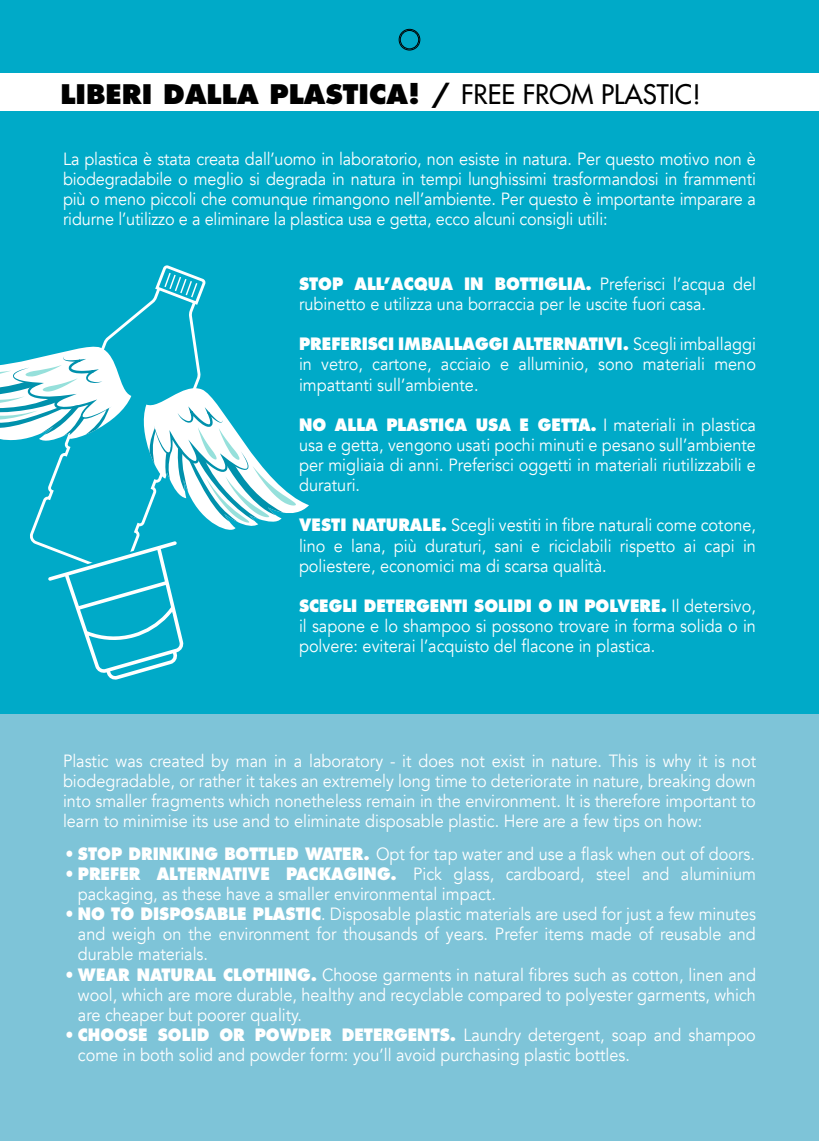
<style>
.page{position:relative;width:819px;height:1141px;background:#fff}
.page>*{position:absolute;margin:0;border:0;box-sizing:border-box;transform-origin:0 0}
.t1{font:800 26.25px "Futura";color:#000}
.t2{font:17.68px/20.1px "Avenir";color:#fff;text-align:justify;scale:.92 1}
.t3{font:800 16.62px "Futura";color:#fff;scale:.92 1}
.s1{font-weight:400}
.s2{font-family:"Avenir";font-weight:400;font-size:17.68px}
.s3{font-family:"Futura";font-weight:800;font-size:16.62px}
</style>
<div class="page">
<div style="left:0;top:0;width:819px;height:732px;background:#00aac8"></div>
<div style="left:0;top:714px;width:819px;height:427px;background:#7ec4d8"></div>
<div style="left:0;top:74px;width:819px;height:37px;background:#fff"></div>
<svg style="left:105px;top:299px;width:91px;height:41px"></svg>
<svg style="left:153px;top:265px;width:53px;height:42px"></svg>
<svg style="left:0;top:340px;width:309px;height:340px"></svg>
<div style="left:398px;top:29px;width:22px;height:21px;border:1px solid #000;border-radius:50%"></div>
<div style="left:400px;top:30px;width:19px;height:19px;border:1px solid #000;border-radius:50%"></div>
<h1 class="t1" style="left:60px;top:78px;width:642px">LIBERI DALLA PLASTICA! / <span class="s1">FREE FROM PLASTIC!</span></h1>
<p class="t2" style="left:63px;top:149px;width:754px">La plastica è stata creata dall’uomo in laboratorio, non esiste in natura. Per questo motivo non è biodegradabile o meglio si degrada in natura in tempi lunghissimi trasformandosi in frammenti più o meno piccoli che comunque rimangono nell’ambiente. Per questo è importante imparare a ridurne l’utilizzo e a eliminare la plastica usa e getta, ecco alcuni consigli utili:</p>
<p class="t3" style="left:299px;top:273px;width:498px">STOP ALL’ACQUA IN BOTTIGLIA. <span class="s2">Preferisci l’acqua del</span></p>
<p class="t2" style="left:299px;top:294px;width:444px">rubinetto e utilizza una borraccia per le uscite fuori casa.</p>
<p class="t3" style="left:299px;top:334px;width:498px">PREFERISCI IMBALLAGGI ALTERNATIVI. <span class="s2">Scegli imballaggi</span></p>
<p class="t2" style="left:299px;top:355px;width:498px">in vetro, cartone, acciaio e alluminio, sono materiali meno impattanti sull’ambiente.</p>
<p class="t3" style="left:299px;top:414px;width:498px">NO ALLA PLASTICA USA E GETTA. <span class="s2">I materiali in plastica</span></p>
<p class="t2" style="left:299px;top:435px;width:498px">usa e getta, vengono usati pochi minuti e pesano sull’ambiente per migliaia di anni. Preferisci oggetti in materiali riutilizzabili e duraturi.</p>
<p class="t2" style="left:299px;top:516px;width:498px"><span class="s3">VESTI NATURALE.</span> Scegli vestiti in fibre naturali come cotone, lino e lana, più duraturi, sani e riciclabili rispetto ai capi in poliestere, economici ma di scarsa qualità.</p>
<p class="t3" style="left:299px;top:595px;width:498px">SCEGLI DETERGENTI SOLIDI O IN POLVERE. <span class="s2">Il detersivo,</span></p>
<p class="t2" style="left:299px;top:616px;width:498px">il sapone e lo shampoo si possono trovare in forma solida o in polvere: eviterai l’acquisto del flacone in plastica.</p>
<p class="t2" style="left:63px;top:751px;width:754px">Plastic was created by man in a laboratory - it does not exist in nature. This is why it is not biodegradable, or rather it takes an extremely long time to deteriorate in nature, breaking down into smaller fragments which nonetheless remain in the environment. It is therefore important to learn to minimise its use and to eliminate disposable plastic. Here are a few tips on how:</p>
<p class="t2" style="left:63px;top:844px;width:753px"><span class="s3">• STOP DRINKING BOTTLED WATER.</span> Opt for tap water and use a flask when out of doors.</p>
<p class="t2" style="left:78px;top:864px;width:738px;text-indent:-15px"><span class="s3">• PREFER ALTERNATIVE PACKAGING.</span> Pick glass, cardboard, steel and aluminium packaging, as these have a smaller environmental impact.</p>
<p class="t2" style="left:78px;top:904px;width:738px;text-indent:-15px"><span class="s3">•NO TO DISPOSABLE PLASTIC</span>. Disposable plastic materials are used for just a few minutes and weigh on the environment for thousands of years. Prefer items made of reusable and durable materials.</p>
<p class="t2" style="left:78px;top:965px;width:738px;text-indent:-15px"><span class="s3">•WEAR NATURAL CLOTHING.</span> Choose garments in natural fibres such as cotton, linen and wool, which are more durable, healthy and recyclable compared to polyester garments, which are cheaper but poorer quality.</p>
<p class="t3" style="left:63px;top:1024px;width:754px">• CHOOSE SOLID OR POWDER DETERGENTS. <span class="s2">Laundry detergent, soap and shampoo</span></p>
<p class="t2" style="left:78px;top:1045px;width:601px">come in both solid and powder form: you’ll avoid purchasing plastic bottles.</p>
</div>
